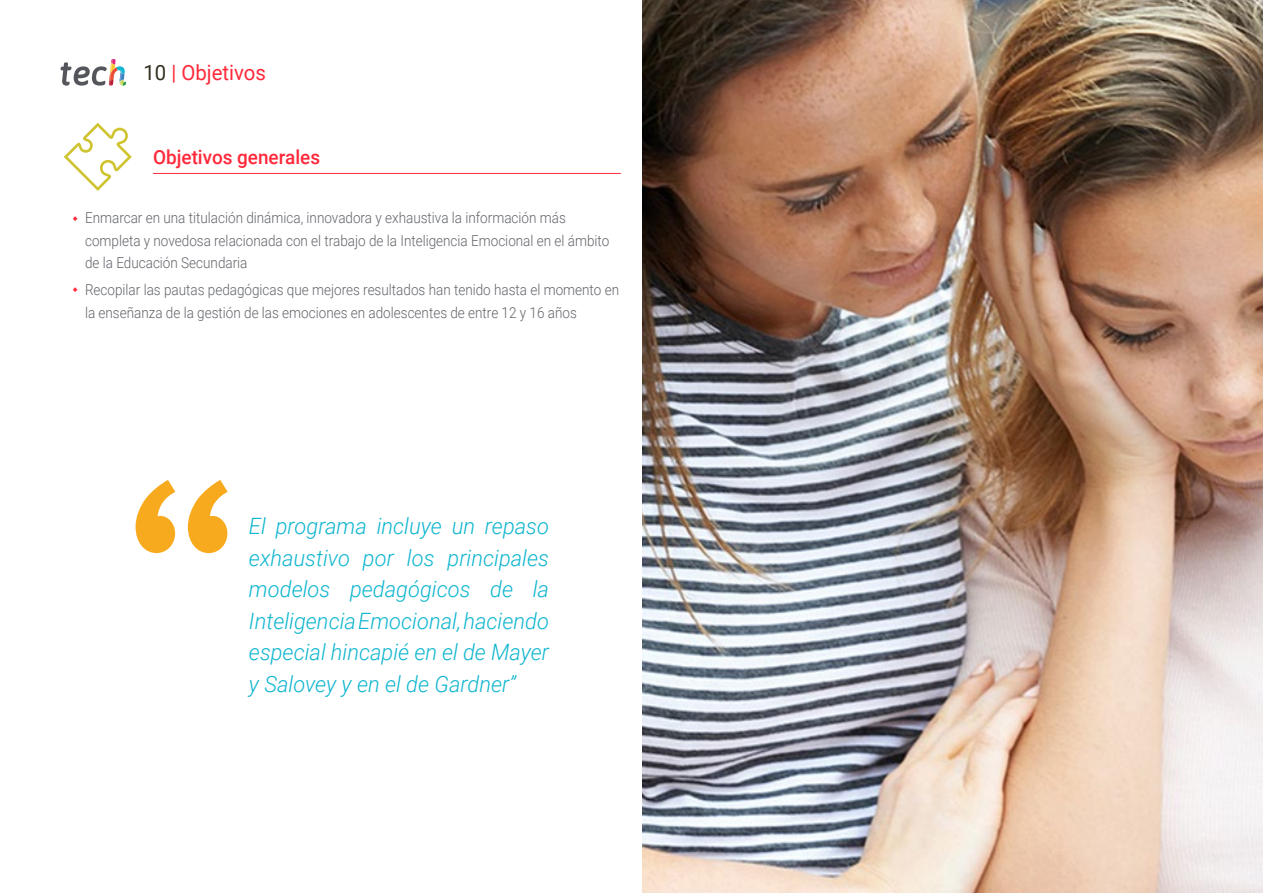
<style>
.page{position:relative;width:1263px;height:893px;background:#fff}
.page>*{position:absolute;margin:0;border:0;box-sizing:border-box;transform-origin:0 0}
.t1{font:italic 300 22.5px/31.5px "Roboto";color:#0fb6cf;text-align:justify}
.t2{font:21px "Roboto";color:#ff293a}
.t3{font:500 19.5px "Roboto";color:#ff293a}
.t4{font:300 15px/22.5px "Roboto";color:#61646a;scale:.9 1}
.s1{color:#312e20}
</style>
<div class="page">
<hr style="left:153px;top:173px;width:468px;height:1px;background:#ff293a">
<svg style="left:64px;top:123px;width:68px;height:68px"></svg>
<svg style="left:136px;top:480px;width:92px;height:73px"></svg>
<img style="left:642px;top:0;width:621px;height:893px">
<svg style="left:61px;top:59px;width:65px;height:27px"></svg>
<h2 class="t2" style="left:144px;top:57px;width:124px"><span class="s1">10</span> | Objetivos</h2>
<h3 class="t3" style="left:153px;top:144px;width:169px">Objetivos generales</h3>
<p class="t4" style="left:85px;top:206px;width:584px">Enmarcar en una titulación dinámica, innovadora y exhaustiva la información más completa y novedosa relacionada con el trabajo de la Inteligencia Emocional en el ámbito de la Educación Secundaria</p>
<p class="t4" style="left:85px;top:278px;width:595px">Recopilar las pautas pedagógicas que mejores resultados han tenido hasta el momento en la enseñanza de la gestión de las emociones en adolescentes de entre 12 y 16 años</p>
<h1 class="t1" style="left:249px;top:510px;width:302px">El programa incluye un repaso exhaustivo por los principales modelos pedagógicos de la Inteligencia Emocional, haciendo especial hincapié en el de Mayer y Salovey y en el de Gardner”</h1>
</div>
